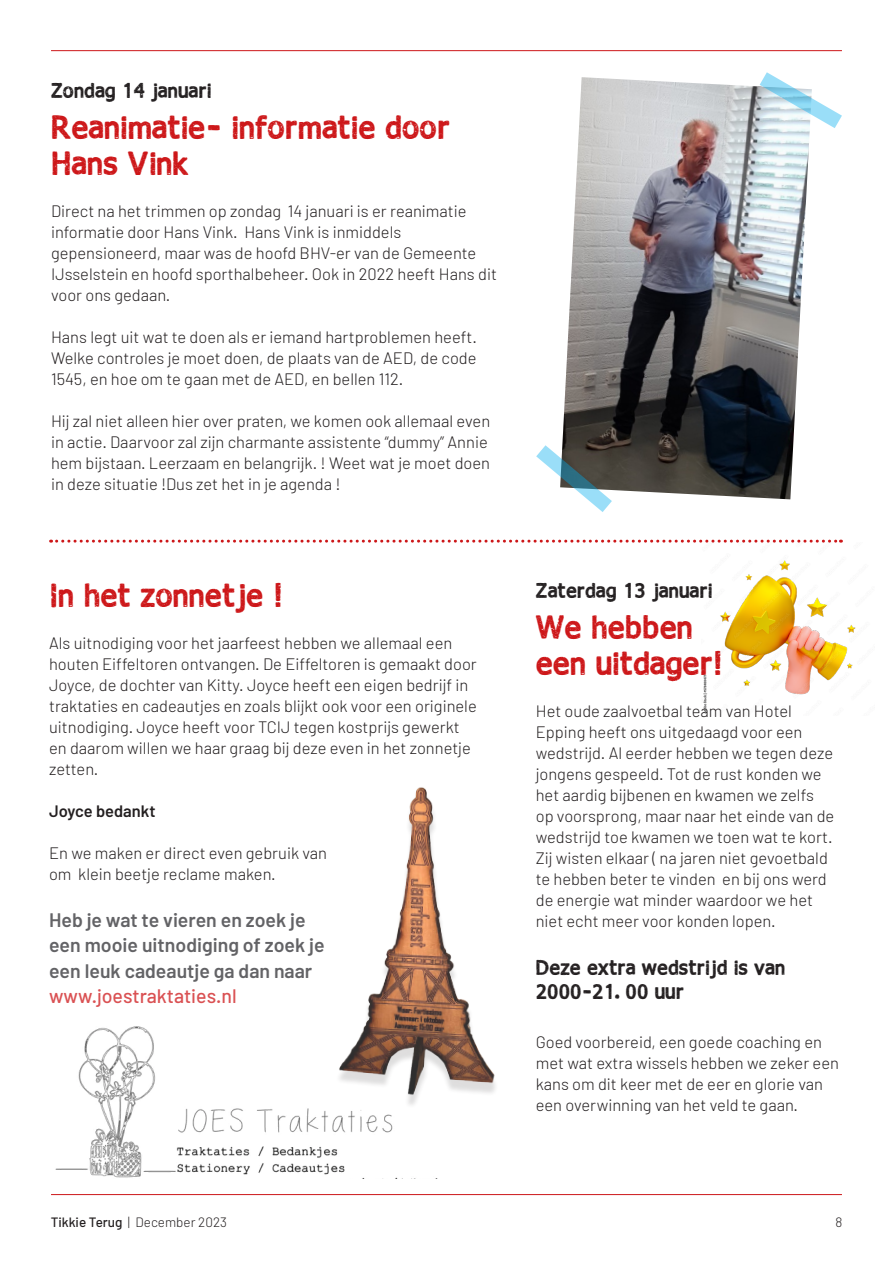
<style>
.page{position:relative;width:893px;height:1263px;background:#fff}
.page>*{position:absolute;margin:0;border:0;box-sizing:border-box;transform-origin:0 0}
.kleine_header{font:33px/36px "Good bye lullaby";color:#cd1719}
.subkop{font:21px/24px "Good bye lullaby";color:#231f20}
.Intro{font:600 19.5px/25.5px "Barlow";color:#636366}
.Intro-2{font:500 19.5px "Barlow";color:#da5153}
.body{font:300 16.5px/21px "Barlow";color:#231f20}
.body-2{font:600 16.5px "Barlow";color:#231f20}
.t1{font:300 13.5px "Barlow";color:#231f20}
.s1{font-weight:500}
</style>
<div class="page">
<hr style="left:51px;top:50px;width:791px;height:1px;background:#cd1719">
<hr style="left:51px;top:1194px;width:791px;height:1px;background:#cd1719">
<img style="left:562px;top:77px;width:248px;height:422px">
<svg style="left:760px;top:72px;width:82px;height:56px"></svg>
<svg style="left:536px;top:445px;width:76px;height:67px"></svg>
<svg style="left:51px;top:540px;width:790px;height:3px"></svg>
<img style="left:367px;top:787px;width:128px;height:306px">
<img style="left:55px;top:1018px;width:385px;height:161px">
<img style="left:703px;top:560px;width:153px;height:154px">
<p class="subkop" style="left:51px;top:79px;width:162px">Zondag 14 januari</p>
<p class="kleine_header" style="left:51px;top:110px;width:401px">Reanimatie- informatie door<br>Hans Vink</p>
<p class="body" style="left:51px;top:200px;width:447px">Direct na het trimmen op zondag 14 januari is er reanimatie informatie door Hans Vink. Hans Vink is inmiddels gepensioneerd, maar was de hoofd BHV-er van de Gemeente IJsselstein en hoofd sporthalbeheer. Ook in 2022 heeft Hans dit voor ons gedaan.</p>
<p class="body" style="left:51px;top:326px;width:427px;text-align:justify">Hans legt uit wat te doen als er iemand hartproblemen heeft.<br>Welke controles je moet doen, de plaats van de AED, de code 1545, en hoe om te gaan met de AED, en bellen 112.</p>
<p class="body" style="left:51px;top:410px;width:441px">Hij zal niet alleen hier over praten, we komen ook allemaal even in actie. Daarvoor zal zijn charmante assistente “dummy” Annie hem bijstaan. Leerzaam en belangrijk. ! Weet wat je moet doen in deze situatie !Dus zet het in je agenda !</p>
<p class="kleine_header" style="left:49px;top:578px;width:235px">In het zonnetje !</p>
<p class="body" style="left:49px;top:632px;width:429px">Als uitnodiging voor het jaarfeest hebben we allemaal een houten Eiffeltoren ontvangen. De Eiffeltoren is gemaakt door Joyce, de dochter van Kitty. Joyce heeft een eigen bedrijf in traktaties en cadeautjes en zoals blijkt ook voor een originele uitnodiging. Joyce heeft voor TCIJ tegen kostprijs gewerkt en daarom willen we haar graag bij deze even in het zonnetje zetten.</p>
<p class="body-2" style="left:49px;top:801px;width:108px">Joyce bedankt</p>
<p class="body" style="left:49px;top:842px;width:280px">En we maken er direct even gebruik van om klein beetje reclame maken.</p>
<p class="Intro" style="left:49px;top:907px;width:277px">Heb je wat te vieren en zoek je een mooie uitnodiging of zoek je een leuk cadeautje ga dan naar</p>
<p class="Intro-2" style="left:49px;top:984px;width:189px">www.joestraktaties.nl</p>
<p class="subkop" style="left:536px;top:579px;width:178px">Zaterdag 13 januari</p>
<p class="kleine_header" style="left:536px;top:610px;width:159px">We hebben</p>
<p class="kleine_header" style="left:536px;top:646px;width:188px">een uitdager!</p>
<p class="body" style="left:536px;top:700px;width:300px">Het oude zaalvoetbal team van Hotel Epping heeft ons uitgedaagd voor een wedstrijd. Al eerder hebben we tegen deze jongens gespeeld. Tot de rust konden we het aardig bijbenen en kwamen we zelfs op voorsprong, maar naar het einde van de wedstrijd toe kwamen we toen wat te kort.<br>Zij wisten elkaar ( na jaren niet gevoetbald te hebben beter te vinden en bij ons werd de energie wat minder waardoor we het niet echt meer voor konden lopen.</p>
<p class="subkop" style="left:536px;top:956px;width:251px">Deze extra wedstrijd is van<br>2000-21.00 uur</p>
<p class="body" style="left:536px;top:1031px;width:305px">Goed voorbereid, een goede coaching en met wat extra wissels hebben we zeker een kans om dit keer met de eer en glorie van een overwinning van het veld te gaan.</p>
<p class="t1" style="left:51px;top:1214px;width:178px"><span class="s1">Tikkie Terug</span> | December 2023</p>
<p class="t1" style="left:835px;top:1214px;width:8px">8</p>
</div>
